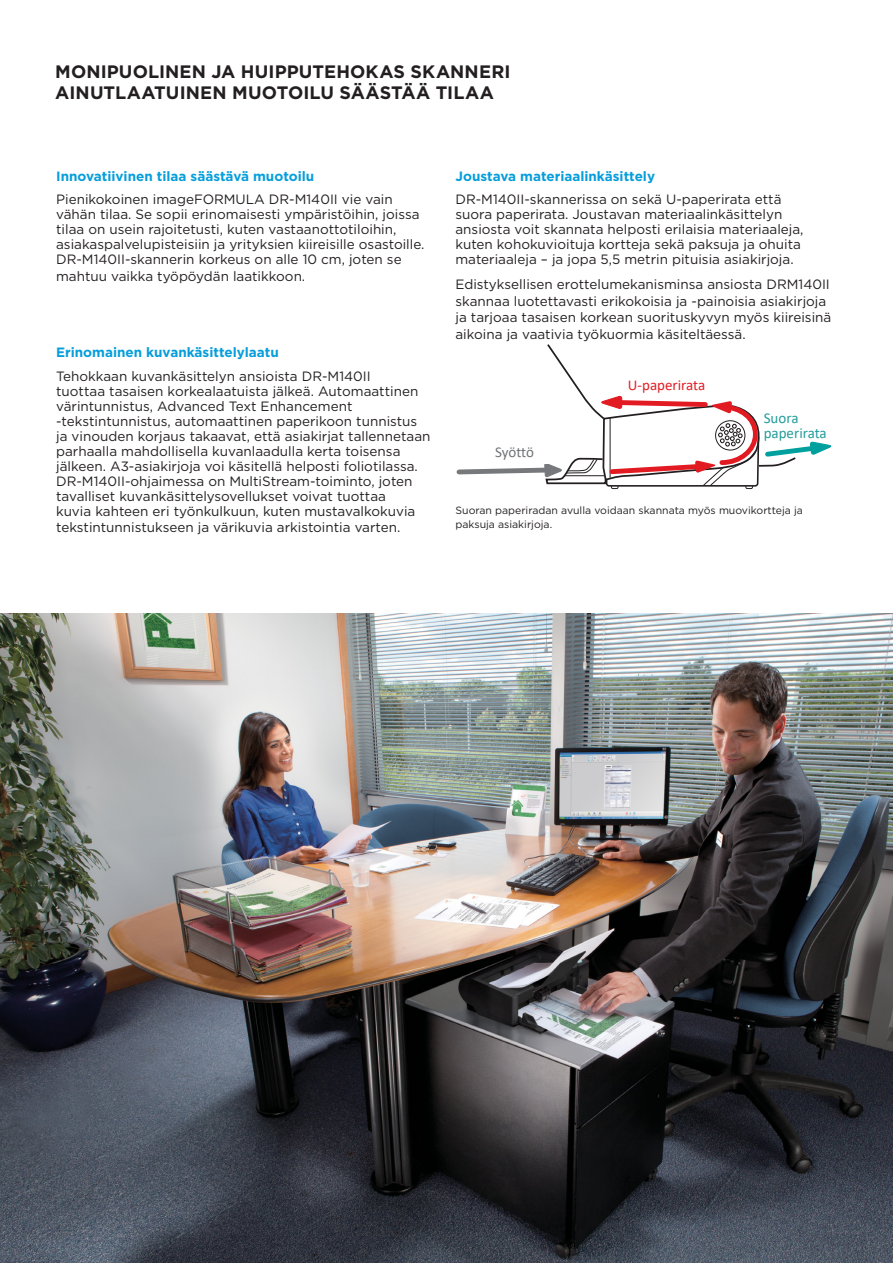
<style>
.page{position:relative;width:893px;height:1263px;background:#fff}
.page>*{position:absolute;margin:0;border:0;box-sizing:border-box;transform-origin:0 0}
.C_-_Head{font:700 18px "Gotham";letter-spacing:.005em;color:#231f20}
.t1{font:300 15.15px/15.1px "Denda New";color:#00a09e}
.t2{font:300 15.15px "Denda New";color:#e21a21}
.t3{font:300 15.15px "Denda New";color:#76787b}
.COVER_HEADER_SMALL{font:15px/15px "Calibri";color:#259d9c}
.COVER_HEADER_SMALL-2{font:15px "Calibri";color:#e11e25}
.COVER_HEADER_SMALL-3{font:15px "Calibri";letter-spacing:-.01em;color:#727576}
.BODY_BULLETS{font:13.5px/15.1px "Gotham";color:#231f20}
.SUBHEAD{font:13.5px/15px "Gotham";color:#231f20}
.SUBHEAD-2{font:700 13.5px "Gotham";color:#069edb}
.BODY_BULLETS-2{font:700 13.5px "Gotham";color:#069edb}
.BODY_BULLETS-3{font:10.5px/13.5px "Gotham";color:#231f20}
</style>
<div class="page">
<img style="left:0;top:613px;width:893px;height:650px">
<svg style="left:456px;top:344px;width:375px;height:146px"></svg>
<div style="left:484px;top:445px;width:70px;height:19px;background:#fff"></div>
<p class="C_-_Head" style="left:55px;top:60px;width:457px">MONIPUOLINEN JA HUIPPUTEHOKAS SKANNERI</p>
<p class="C_-_Head" style="left:55px;top:81px;width:440px">AINUTLAATUINEN MUOTOILU SÄÄSTÄÄ TILAA</p>
<p class="SUBHEAD-2" style="left:56px;top:167px;width:260px">Innovatiivinen tilaa säästävä muotoilu</p>
<p class="SUBHEAD" style="left:56px;top:192px;width:370px">Pienikokoinen imageFORMULA DR-M140II vie vain vähän tilaa. Se sopii erinomaisesti ympäristöihin, joissa tilaa on usein rajoitetusti, kuten vastaanottotiloihin, asiakaspalvelupisteisiin ja yrityksien kiireisille osastoille.<br>DR-M140II-skannerin korkeus on alle 10 cm, joten se</p>
<p class="SUBHEAD" style="left:56px;top:268px;width:251px">mahtuu vaikka työpöydän laatikkoon.</p>
<p class="SUBHEAD-2" style="left:56px;top:344px;width:224px">Erinomainen kuvankäsittelylaatu</p>
<p class="BODY_BULLETS" style="left:56px;top:368px;width:376px">Tehokkaan kuvankäsittelyn ansioista DR-M140II<br>tuottaa tasaisen korkealaatuista jälkeä. Automaattinen värintunnistus, Advanced Text Enhancement -tekstintunnistus, automaattinen paperikoon tunnistus ja vinouden korjaus takaavat, että asiakirjat tallennetaan parhaalla mahdollisella kuvanlaadulla kerta toisensa jälkeen. A3-asiakirjoja voi käsitellä helposti foliotilassa.<br>DR-M140II-ohjaimessa on MultiStream-toiminto, joten tavalliset kuvankäsittelysovellukset voivat tuottaa<br>kuvia kahteen eri työnkulkuun, kuten mustavalkokuvia tekstintunnistukseen ja värikuvia arkistointia varten.</p>
<p class="BODY_BULLETS-2" style="left:455px;top:167px;width:201px">Joustava materiaalinkäsittely</p>
<p class="BODY_BULLETS" style="left:455px;top:192px;width:350px">DR-M140II-skannerissa on sekä U-paperirata että suora paperirata. Joustavan materiaalinkäsittelyn ansiosta voit skannata helposti erilaisia materiaaleja, kuten kohokuvioituja kortteja sekä paksuja ja ohuita materiaaleja – ja jopa 5,5 metrin pituisia asiakirjoja.</p>
<p class="BODY_BULLETS" style="left:455px;top:276px;width:377px;line-height:16.5px">Edistyksellisen erottelumekanisminsa ansiosta DRM140II skannaa luotettavasti erikokoisia ja -painoisia asiakirjoja ja tarjoaa tasaisen korkean suorituskyvyn myös kiireisinä aikoina ja vaativia työkuormia käsiteltäessä.</p>
<p class="t3" style="left:496px;top:444px;width:50px">Feeding</p>
<p class="COVER_HEADER_SMALL-3" style="left:495px;top:442px;width:40px">Syöttö</p>
<p class="COVER_HEADER_SMALL-2" style="left:628px;top:374px;width:79px">U-paperirata</p>
<p class="t2" style="left:628px;top:378px;width:74px">U-Turn Path</p>
<p class="COVER_HEADER_SMALL" style="left:764px;top:410px;width:65px">Suora paperirata</p>
<p class="t1" style="left:765px;top:414px;width:48px">Straight<br>Path</p>
<p class="BODY_BULLETS-3" style="left:455px;top:504px;width:349px">Suoran paperiradan avulla voidaan skannata myös muovikortteja ja paksuja asiakirjoja.</p>
</div>
